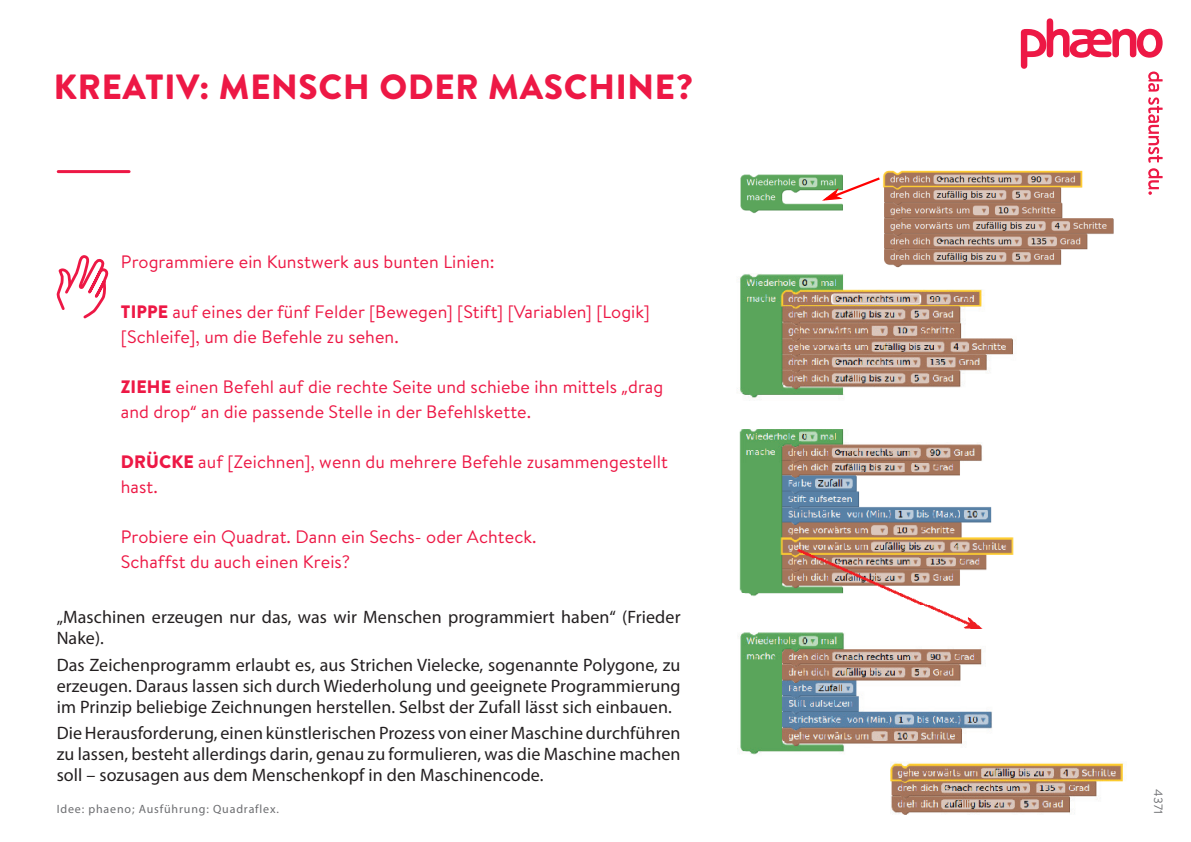
<style>
.page{position:relative;width:1191px;height:842px;background:#fff}
.page>*{position:absolute;margin:0;border:0;box-sizing:border-box;transform-origin:0 0}
.Headline{font:900 35px "Brandon Text";letter-spacing:.02em;color:#ed1845}
.Fließtext__18_Pt__sc{font:18px/21px "Myriad Pro";letter-spacing:.005em;color:#231f20;text-align:justify}
.Fragen__rot__18_Pt{font:18px/25px "Brandon Text";letter-spacing:.005em;color:#ed1845}
.t1{font:12px "Myriad Pro";letter-spacing:.07em;color:#6c6d70}
.Exponatnummer{font:12px "Brandon Text";color:#6c6d70}
.s1{font-weight:900}
.s2{font-family:"Myriad Pro"}
</style>
<div class="page">
<svg style="left:1020px;top:18px;width:142px;height:177px"></svg>
<svg style="left:56px;top:255px;width:53px;height:64px"></svg>
<hr style="left:58px;top:170px;width:71px;height:3px;background:#ed1845">
<img style="left:740px;top:170px;width:394px;height:98px">
<svg style="left:820px;top:176px;width:62px;height:26px"></svg>
<img style="left:737px;top:274px;width:276px;height:125px">
<img style="left:739px;top:429px;width:275px;height:200px">
<img style="left:737px;top:632px;width:386px;height:183px">
<p class="Headline" style="left:54px;top:62px;width:641px">KREATIV: MENSCH ODER MASCHINE?</p>
<p class="Fragen__rot__18_Pt" style="left:121px;top:248px;width:375px">Programmiere ein Kunstwerk aus bunten Linien:</p>
<p class="Fragen__rot__18_Pt" style="left:121px;top:298px;width:530px"><span class="s1">TIPPE</span> auf eines der fünf Felder [Bewegen] [Stift] [Variablen] [Logik] [Schleife], um die Befehle zu sehen.</p>
<p class="Fragen__rot__18_Pt" style="left:121px;top:373px;width:544px"><span class="s1">ZIEHE</span> einen Befehl auf die rechte Seite und schiebe ihn mittels <span class="s2">„</span>drag and drop<span class="s2">“</span> an die passende Stelle in der Befehlskette.</p>
<p class="Fragen__rot__18_Pt" style="left:121px;top:448px;width:549px"><span class="s1">DRÜCKE</span> auf [Zeichnen], wenn du mehrere Befehle zusammengestellt hast.</p>
<p class="Fragen__rot__18_Pt" style="left:121px;top:523px;width:417px">Probiere ein Quadrat. Dann ein Sechs- oder Achteck.</p>
<p class="Fragen__rot__18_Pt" style="left:121px;top:548px;width:231px">Schaffst du auch einen Kreis?</p>
<p class="Fließtext__18_Pt__sc" style="left:57px;top:606px;width:625px">„Maschinen erzeugen nur das, was wir Menschen programmiert haben“ (Frieder<br>Nake).</p>
<p class="Fließtext__18_Pt__sc" style="left:57px;top:654px;width:625px">Das Zeichenprogramm erlaubt es, aus Strichen Vielecke, sogenannte Polygone, zu erzeugen. Daraus lassen sich durch Wiederholung und geeignete Programmierung im Prinzip beliebige Zeichnungen herstellen. Selbst der Zufall lässt sich einbauen.</p>
<p class="Fließtext__18_Pt__sc" style="left:57px;top:722px;width:625px">Die Herausforderung, einen künstlerischen Prozess von einer Maschine durchführen zu lassen, besteht allerdings darin, genau zu formulieren, was die Maschine machen soll – sozusagen aus dem Menschenkopf in den Maschinencode.</p>
<p class="t1" style="left:57px;top:801px;width:224px">Idee: phaeno; Ausführung: Quadraflex.</p>
<p class="Exponatnummer" style="left:1166px;top:789px;width:26px;rotate:90deg">4371</p>
</div>
